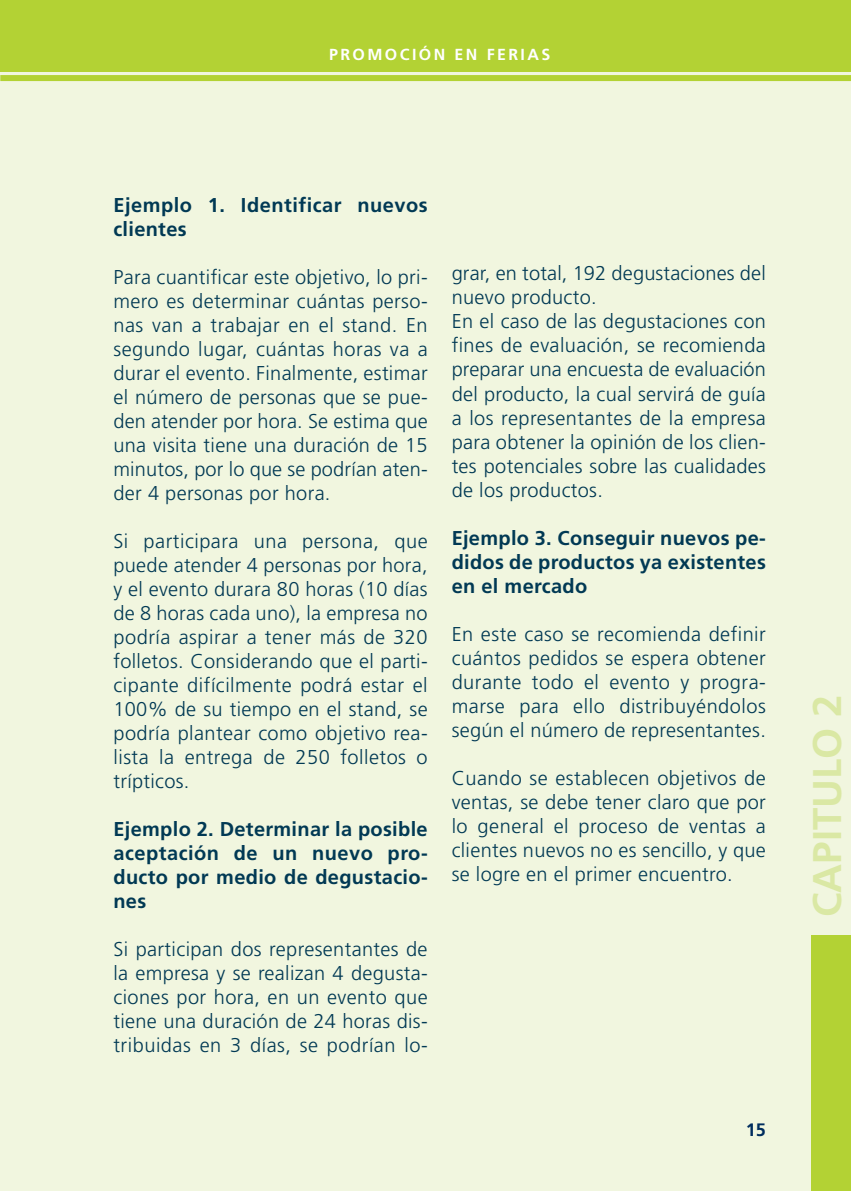
<style>
.page{position:relative;width:851px;height:1191px;background:#fff}
.page>*{position:absolute;margin:0;border:0;box-sizing:border-box;transform-origin:0 0}
.t1{font:700 40px "Frutiger";color:#dae8a4}
.t2{font:300 20px/24px "Frutiger";letter-spacing:.015em;color:#013954;text-align:justify}
.t3{font:700 20px/24px "Frutiger";letter-spacing:.015em;color:#013954;text-align:justify}
.t4{font:700 18px "Frutiger";color:#002d5e}
.t5{font:700 16px "Frutiger";letter-spacing:.15em;color:#fff}
.s1{color:#002d5e}
</style>
<div class="page">
<div style="left:0;top:9px;width:850px;height:1182px;background:#f1f6df"></div>
<div style="left:810px;top:935px;width:40px;height:256px;background:#b3d234"></div>
<div style="left:1px;top:0;width:849px;height:72px;background:#b3d234"></div>
<div style="left:0;top:75px;width:850px;height:6px;background:#b3d234"></div>
<div style="left:0;top:0;width:16px;height:72px;background:#b3d234"></div>
<p class="t5" style="left:329px;top:48px;width:223px">PROMOCIÓN EN FERIAS</p>
<p class="t3" style="left:113px;top:194px;width:316px">Ejemplo 1. Identificar nuevos clientes</p>
<p class="t2" style="left:113px;top:266px;width:316px">Para cuantificar este objetivo, lo pri&shy;mero es determinar cuántas perso&shy;nas van a trabajar en el stand. En segundo lugar, cuántas horas va a durar el evento. Finalmente, estimar el número de personas que se pue&shy;den atender por hora. Se estima que una visita tiene una duración de 15 minutos, por lo que se podrían aten&shy;der 4 personas por hora.</p>
<p class="t2" style="left:113px;top:530px;width:316px">Si participara una persona, que puede atender 4 personas por hora, y el evento durara 80 horas (10 días de 8 horas cada uno), la empresa no podría aspirar a tener más de 320 folletos. Considerando que el parti&shy;cipante difícilmente podrá estar el 100% de su tiempo en el stand, se podría plantear como objetivo rea&shy;lista la entrega de 250 folletos o trípticos.</p>
<p class="t3" style="left:113px;top:818px;width:315px">Ejemplo 2. Determinar la posible aceptación de un nuevo pro&shy;ducto por medio de degustacio&shy;nes</p>
<p class="t2" style="left:113px;top:938px;width:315px">Si participan dos representantes de la empresa y se realizan 4 degusta&shy;ciones por hora, en un evento que tiene una duración de 24 horas dis&shy;tribuidas en 3 días, se podrían lo-</p>
<p class="t2" style="left:451px;top:263px;width:315px;text-align:left">grar, en total, 192 degustaciones del nuevo producto.<br>En el caso de las degustaciones con fines de evaluación, se recomienda preparar una encuesta de evaluación del producto, la cual servirá de guía a los representantes de la empresa para obtener la opinión de los clien&shy;tes potenciales sobre las cualidades de los productos.</p>
<p class="t3" style="left:451px;top:527px;width:315px">Ejemplo 3. Conseguir nuevos pe&shy;didos de productos ya existentes en el mercado</p>
<p class="t2" style="left:451px;top:623px;width:316px">En este caso se recomienda definir cuántos pedidos se espera obtener durante todo el evento y progra&shy;marse para ello distribuyéndolos según el número de representantes.</p>
<p class="t2" style="left:451px;top:767px;width:315px">Cuando se establecen objetivos de ventas, se debe tener claro que por lo general el proceso de ventas a clientes nuevos no es sencillo, y que se logre en el primer encuentro<span class="s1">.</span></p>
<p class="t4" style="left:745px;top:1122px;width:22px">15</p>
<h1 class="t1" style="left:810px;top:917px;width:224px;rotate:-90deg">CAPITULO 2</h1>
</div>
